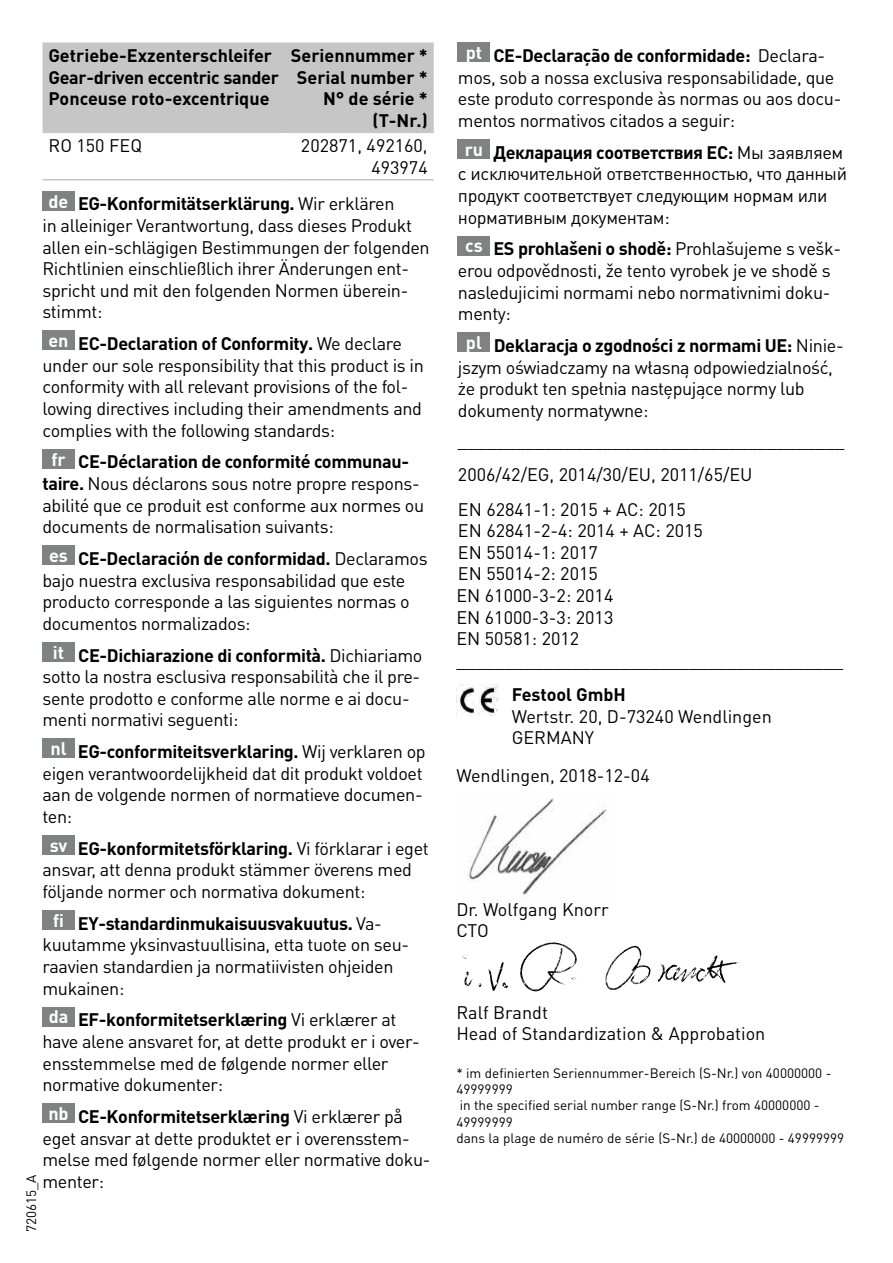
<style>
.page{position:relative;width:893px;height:1263px;background:#fff}
.page>*{position:absolute;margin:0;border:0;box-sizing:border-box;transform-origin:0 0}
.t1{font:18px/21.6px "DIN Pro";letter-spacing:-.02em;color:#000}
.t2{font:18px/21.6px "DIN Pro";color:#000}
.t3{font:700 18px/21.6px "DIN Pro";color:#000}
.t4{font:13.5px/16.2px "DIN Pro";color:#000}
.s1{font-weight:700}
</style>
<div class="page">
<div style="left:43px;top:43px;width:391px;height:90px;background:#c6c6c6"></div>
<hr style="left:43px;top:179px;width:242px;height:1px;background:#c6c6c6">
<hr style="left:285px;top:179px;width:149px;height:1px;background:#c6c6c6">
<div style="left:43px;top:191px;width:32px;height:19px;background:#808181"></div>
<div style="left:43px;top:331px;width:32px;height:19px;background:#808181"></div>
<div style="left:43px;top:449px;width:32px;height:19px;background:#808181"></div>
<div style="left:43px;top:545px;width:32px;height:20px;background:#808181"></div>
<div style="left:43px;top:642px;width:32px;height:20px;background:#808181"></div>
<div style="left:43px;top:738px;width:32px;height:20px;background:#808181"></div>
<div style="left:43px;top:835px;width:32px;height:20px;background:#808181"></div>
<div style="left:43px;top:910px;width:32px;height:20px;background:#808181"></div>
<div style="left:43px;top:1007px;width:32px;height:19px;background:#808181"></div>
<div style="left:43px;top:1103px;width:32px;height:20px;background:#808181"></div>
<div style="left:458px;top:43px;width:32px;height:19px;background:#808181"></div>
<div style="left:458px;top:139px;width:32px;height:20px;background:#808181"></div>
<div style="left:458px;top:236px;width:32px;height:19px;background:#808181"></div>
<div style="left:458px;top:332px;width:32px;height:20px;background:#808181"></div>
<img style="left:456px;top:684px;width:43px;height:32px">
<img style="left:462px;top:942px;width:278px;height:50px">
<img style="left:468px;top:798px;width:139px;height:97px">
<p class="t3" style="left:49px;top:44px;width:232px">Getriebe-Exzenterschleifer<br>Gear-driven eccentric sander<br>Ponceuse roto-excentrique</p>
<p class="t3" style="left:291px;top:44px;width:138px;text-align:right">Seriennummer *<br>Serial number *<br>N° de série * (T-Nr.)</p>
<p class="t1" style="left:49px;top:134px;width:95px">RO 150 FEQ</p>
<p class="t2" style="left:301px;top:134px;width:128px;text-align:right">202871, 492160,<br>493974</p>
<p class="t1" style="left:43px;top:192px;width:389px;text-indent:6px"><sup>de</sup> <span class="s1">EG-Konformitätserklärung.</span> Wir erklären<br>in alleiniger Verantwortung, dass dieses Produkt allen ein-schlägigen Bestimmungen der folgenden Richtlinien einschließlich ihrer Änderungen ent&shy;spricht und mit den folgenden Normen überein&shy;stimmt:</p>
<p class="t1" style="left:43px;top:332px;width:383px;text-indent:6px"><sup>en</sup> <span class="s1">EC-Declaration of Conformity.</span> We declare under our sole responsibility that this product is in conformity with all relevant provisions of the fol&shy;lowing directives including their amendments and complies with the following standards:</p>
<p class="t1" style="left:43px;top:450px;width:383px;text-indent:9px"><sup>fr</sup> <span class="s1">CE-Déclaration de conformité communau&shy;taire.</span> Nous déclarons sous notre propre respons&shy;abilité que ce produit est conforme aux normes ou documents de normalisation suivants:</p>
<p class="t1" style="left:43px;top:547px;width:387px;text-indent:7px"><sup>es</sup> <span class="s1">CE-Declaración de conformidad.</span> Declaramos bajo nuestra exclusiva responsabilidad que este producto corresponde a las siguientes normas o documentos normalizados:</p>
<p class="t1" style="left:43px;top:644px;width:381px;text-indent:10px"><sup>it</sup> <span class="s1">CE-Dichiarazione di conformità.</span> Dichiariamo sotto la nostra esclusiva responsabilità che il pre&shy;sente prodotto e conforme alle norme e ai docu&shy;menti normativi seguenti:</p>
<p class="t1" style="left:43px;top:740px;width:385px;text-indent:8px"><sup>nl</sup> <span class="s1">EG-conformiteitsverklaring.</span> Wij verklaren op eigen verantwoordelijkheid dat dit produkt voldoet aan de volgende normen of normatieve documen&shy;ten:</p>
<p class="t1" style="left:43px;top:837px;width:388px;text-indent:7px"><sup>sv</sup> <span class="s1">EG-konformitetsförklaring.</span> Vi förklarar i eget ansvar, att denna produkt stämmer överens med följande normer och normativa dokument:</p>
<p class="t1" style="left:43px;top:912px;width:368px;text-indent:11px"><sup>fi</sup> <span class="s1">EY-standardinmukaisuusvakuutus.</span> Va&shy;kuutamme yksinvastuullisina, etta tuote on seu&shy;raavien standardien ja normatiivisten ohjeiden mukainen:</p>
<p class="t1" style="left:43px;top:1008px;width:379px;text-indent:6px"><sup>da</sup> <span class="s1">EF-konformitetserklæring</span> Vi erklærer at have alene ansvaret for, at dette produkt er i over&shy;ensstemmelse med de følgende normer eller normative dokumenter:</p>
<p class="t1" style="left:43px;top:1105px;width:389px;text-indent:6px"><sup>nb</sup> <span class="s1">CE-Konformitetserklæring</span> Vi erklærer på eget ansvar at dette produktet er i overensstem&shy;melse med følgende normer eller normative doku&shy;menter:</p>
<p class="t4" style="left:23px;top:1232px;width:59px;rotate:-90deg">720615_A</p>
<p class="t1" style="left:458px;top:44px;width:385px;text-indent:8px"><sup>pt</sup> <span class="s1">CE-Declaração de conformidade:</span> Declara&shy;mos, sob a nossa exclusiva responsabilidade, que este produto corresponde às normas ou aos docu&shy;mentos normativos citados a seguir:</p>
<p class="t1" style="left:458px;top:141px;width:391px;text-indent:7px"><sup>ru</sup> <span class="s1">Декларация соответствия ЕС:</span> Мы заявляем с исключительной ответственностью, что данный продукт соответствует следующим нормам или нормативным документам:</p>
<p class="t1" style="left:458px;top:237px;width:385px;text-indent:7px"><sup>cs</sup> <span class="s1">ES prohlašeni o shodě:</span> Prohlašujeme s vešk&shy;erou odpovědnosti, že tento vyrobek je ve shodě s nasledujicimi normami nebo normativnimi doku&shy;menty:</p>
<p class="t1" style="left:458px;top:334px;width:387px;text-indent:8px"><sup>pl</sup> <span class="s1">Deklaracja o zgodności z normami UE:</span> Ninie&shy;jszym oświadczamy na własną odpowiedzialność, że produkt ten spełnia następujące normy lub dokumenty normatywne:</p>
<p class="t2" style="left:458px;top:422px;width:388px;line-height:34.3px">________________________________________<br>2006/42/EG, 2014/30/EU, 2011/65/EU<br>EN 62841-1: 2015 + AC: 2015</p>
<p class="t2" style="left:456px;top:519px;width:388px">EN 62841-2-4: 2014 + AC: 2015<br>EN 55014-1: 2017<br>EN 55014-2: 2015<br>EN 61000-3-2: 2014<br>EN 61000-3-3: 2013<br>EN 50581: 2012 ________________________________________</p>
<p class="t3" style="left:512px;top:683px;width:116px">Festool GmbH</p>
<p class="t2" style="left:512px;top:705px;width:262px">Wertstr. 20, D-73240 Wendlingen<br>GERMANY</p>
<p class="t2" style="left:456px;top:764px;width:195px">Wendlingen, 2018-12-04</p>
<p class="t2" style="left:456px;top:898px;width:154px">Dr. Wolfgang Knorr<br>CTO</p>
<p class="t2" style="left:456px;top:1001px;width:310px">Ralf Brandt<br>Head of Standardization &amp; Approbation</p>
<p class="t4" style="left:456px;top:1064px;width:389px">* im definierten Seriennummer-Bereich (S-Nr.) von 40000000 - 49999999<br>in the specified serial number range (S-Nr.) from 40000000 - 49999999<br>dans la plage de numéro de série (S-Nr.) de 40000000 - 49999999</p>
</div>
